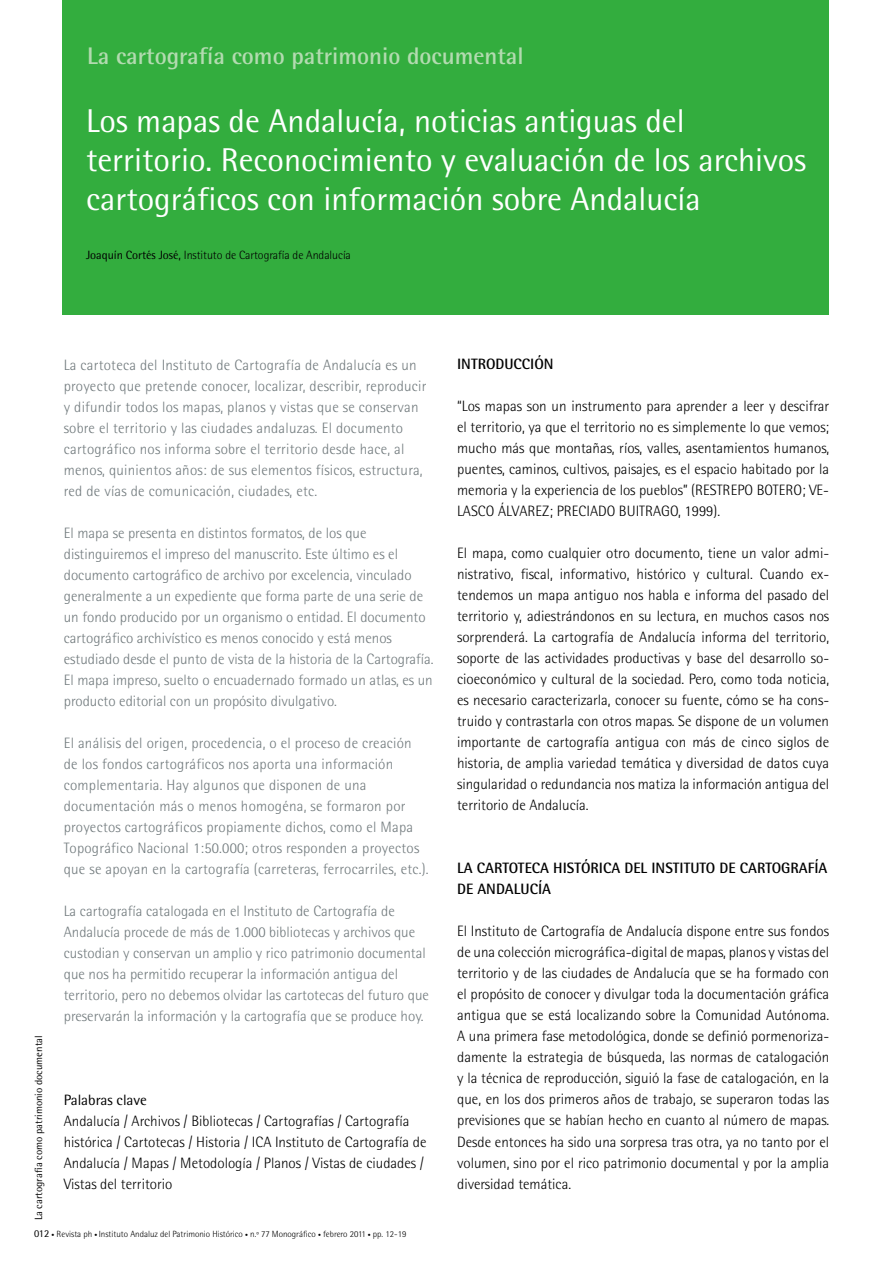
<style>
.page{position:relative;width:893px;height:1263px;background:#fff}
.page>*{position:absolute;margin:0;border:0;box-sizing:border-box;transform-origin:0 0}
.t1{font:33px/39px "Rotis Semi Sans";color:#fff}
.t2{font:700 24px "Rotis Semi Sans";color:#b3dbb0}
.t3{font:300 15px/21px "Rotis Semi Sans";color:#000;text-align:justify}
.t4{font:300 15px/21px "Rotis Semi Sans";color:#70797c}
.t5{font:700 15px "Rotis Semi Sans";color:#000}
.t6{font:15px "Rotis Semi Sans";color:#000}
.t7{font:300 12px "Rotis Semi Sans";letter-spacing:-.005em;color:#000}
.t8{font:10.5px "Rotis Semi Sans";color:#000}
.t9{font:300 9px "Rotis Semi Sans";color:#000}
.s1{font-weight:400}
.s2{font-weight:400;font-size:10.5px}
.s3{font-size:6px}
</style>
<div class="page">
<div style="left:63px;top:0;width:766px;height:315px;background:#33ad3e"></div>
<h2 class="t2" style="left:87px;top:41px;width:438px">LA CARTOGRAFÍA COMO PATRIMONIO DOCUMENTAL</h2>
<h1 class="t1" style="left:86px;top:101px;width:721px">Los mapas de Andalucía, noticias antiguas del territorio. Reconocimiento y evaluación de los archivos cartográficos con información sobre Andalucía</h1>
<p class="t7" style="left:86px;top:248px;width:266px"><span class="s1">Joaquín Cortés José,</span> Instituto de Cartografía de Andalucía</p>
<p class="t8" style="left:32px;top:1220px;width:186px;rotate:-90deg">La cartografía como patrimonio documental</p>
<p class="t4" style="left:64px;top:355px;width:364px">La cartoteca del Instituto de Cartografía de Andalucía es un proyecto que pretende conocer, localizar, describir, reproducir y difundir todos los mapas, planos y vistas que se conservan sobre el territorio y las ciudades andaluzas. El documento cartográfico nos informa sobre el territorio desde hace, al menos, quinientos años: de sus elementos físicos, estructura, red de vías de comunicación, ciudades, etc.</p>
<p class="t4" style="left:64px;top:523px;width:371px">El mapa se presenta en distintos formatos, de los que distinguiremos el impreso del manuscrito. Este último es el documento cartográfico de archivo por excelencia, vinculado generalmente a un expediente que forma parte de una serie de un fondo producido por un organismo o entidad. El documento cartográfico archivístico es menos conocido y está menos estudiado desde el punto de vista de la historia de la Cartografía.<br>El mapa impreso, suelto o encuadernado formado un atlas, es un producto editorial con un propósito divulgativo.</p>
<p class="t4" style="left:64px;top:733px;width:366px">El análisis del origen, procedencia, o el proceso de creación de los fondos cartográficos nos aporta una información complementaria. Hay algunos que disponen de una documentación más o menos homogéna, se formaron por proyectos cartográficos propiamente dichos, como el Mapa Topográfico Nacional 1:50.000; otros responden a proyectos que se apoyan en la cartografía (carreteras, ferrocarriles, etc.).</p>
<p class="t4" style="left:64px;top:901px;width:367px">La cartografía catalogada en el Instituto de Cartografía de Andalucía procede de más de 1.000 bibliotecas y archivos que custodian y conservan un amplio y rico patrimonio documental que nos ha permitido recuperar la información antigua del territorio, pero no debemos olvidar las cartotecas del futuro que preservarán la información y la cartografía que se produce hoy.</p>
<p class="t6" style="left:64px;top:1091px;width:85px">Palabras clave</p>
<p class="t3" style="left:64px;top:1111px;width:364px;text-align:left">Andalucía / Archivos / Bibliotecas / Cartografías / Cartografía histórica / Cartotecas / Historia / ICA Instituto de Cartografía de Andalucía / Mapas / Metodología / Planos / Vistas de ciudades / Vistas del territorio</p>
<p class="t5" style="left:457px;top:355px;width:14px">INTROD</p>
<p class="t5" style="left:504px;top:355px;width:48px">UCCIÓN</p>
<p class="t3" style="left:457px;top:396px;width:374px">“Los mapas son un instrumento para aprender a leer y descifrar el territorio, ya que el territorio no es simplemente lo que vemos; mucho más que montañas, ríos, valles, asentamientos humanos, puentes, caminos, cultivos, paisajes, es el espacio habitado por la memoria y la experiencia de los pueblos” (RESTREPO BOTERO; VE-LASCO ÁLVAREZ; PRECIADO BUITRAGO, 1999).</p>
<p class="t3" style="left:457px;top:543px;width:374px">El mapa, como cualquier otro documento, tiene un valor admi&shy;nistrativo, fiscal, informativo, histórico y cultural. Cuando ex&shy;tendemos un mapa antiguo nos habla e informa del pasado del territorio y, adiestrándonos en su lectura, en muchos casos nos sorprenderá. La cartografía de Andalucía informa del territorio, soporte de las actividades productivas y base del desarrollo so&shy;cioeconómico y cultural de la sociedad. Pero, como toda noticia, es necesario caracterizarla, conocer su fuente, cómo se ha cons&shy;truido y contrastarla con otros mapas. Se dispone de un volumen importante de cartografía antigua con más de cinco siglos de historia, de amplia variedad temática y diversidad de datos cuya singularidad o redundancia nos matiza la información antigua del territorio de Andalucía.</p>
<p class="t5" style="left:457px;top:859px;width:29px">LA CARTOTECA</p>
<p class="t5" style="left:553px;top:859px;width:8px">HIST</p>
<p class="t5" style="left:581px;top:859px;width:18px">ÓRICA</p>
<p class="t5" style="left:624px;top:859px;width:9px">DEL</p>
<p class="t5" style="left:651px;top:859px;width:12px">INSTIT</p>
<p class="t5" style="left:690px;top:859px;width:68px">UTO DE CARTOGRAF</p>
<p class="t5" style="left:814px;top:859px;width:13px">ÍA</p>
<p class="t5" style="left:457px;top:880px;width:39px">DE ANDAL</p>
<p class="t5" style="left:520px;top:880px;width:30px">UCÍA</p>
<p class="t3" style="left:457px;top:921px;width:374px">El Instituto de Cartografía de Andalucía dispone entre sus fondos de una colección micrográfica-digital de mapas, planos y vistas del territorio y de las ciudades de Andalucía que se ha formado con el propósito de conocer y divulgar toda la documentación gráfica antigua que se está localizando sobre la Comunidad Autónoma.<br>A una primera fase metodológica, donde se definió pormenoriza&shy;damente la estrategia de búsqueda, las normas de catalogación y la técnica de reproducción, siguió la fase de catalogación, en la que, en los dos primeros años de trabajo, se superaron todas las previsiones que se habían hecho en cuanto al número de mapas.<br>Desde entonces ha sido una sorpresa tras otra, ya no tanto por el volumen, sino por el rico patrimonio documental y por la amplia diversidad temática.</p>
<p class="t9" style="left:34px;top:1229px;width:374px"><span class="s2">012</span> <span class="s3">•</span> Revista ph <span class="s3">•</span> Instituto Andaluz del Patrimonio Histórico <span class="s3">•</span> n.º 77 Monográfico <span class="s3">•</span> febrero 2011 <span class="s3">•</span> pp. 12-19</p>
</div>
